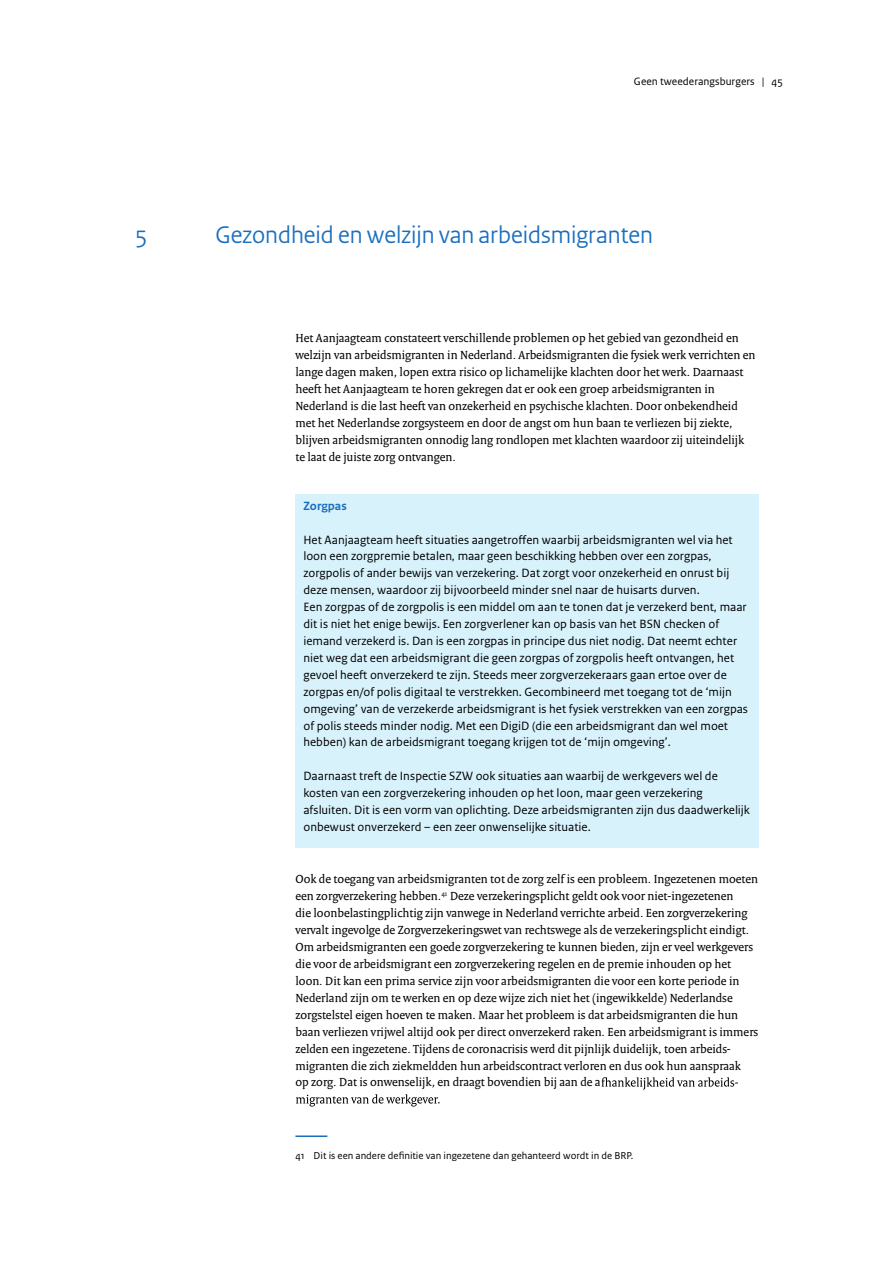
<style>
.page{position:relative;width:893px;height:1263px;background:#fff}
.page>*{position:absolute;margin:0;border:0;box-sizing:border-box;transform-origin:0 0}
.t1{font:25.35px "EMBEDDED 90 e+Rijksoverheid Sans Heading";letter-spacing:-.01em;color:#1a6ebf}
.t2{font:12.75px/17px "EMBEDDED b 3+Rijksoverheid Serif";letter-spacing:-.02em;color:#000}
.t3{font:12.75px/17px "EMBEDDED af+Rijksoverheid Sans Text";color:#000}
.t4{font:700 12.75px "EMBEDDED b 1+Rijksoverheid Sans Text";letter-spacing:-.025em;color:#1a6ebf}
.t5{font:11.25px "EMBEDDED af+Rijksoverheid Sans Text";color:#000}
.t6{font:10.5px "EMBEDDED af+Rijksoverheid Sans Text";color:#000}
</style>
<div class="page">
<div style="left:295px;top:494px;width:464px;height:354px;background:#d8f2fc"></div>
<svg style="left:602px;top:1077px;width:136px;height:12px"></svg>
<svg style="left:296px;top:1094px;width:144px;height:12px"></svg>
<hr style="left:295px;top:1135px;width:32px;height:2px;background:#1a6ebf">
<p class="t5" style="left:634px;top:77px;width:150px">Geen tweederangsburgers | 45</p>
<h1 class="t1" style="left:136px;top:225px;width:13px">5</h1>
<h1 class="t1" style="left:215px;top:225px;width:439px">Gezondheid en welzijn van arbeidsmigranten</h1>
<p class="t2" style="left:295px;top:331px;width:462px">Het Aanjaagteam constateert verschillende problemen op het gebied van gezondheid en welzijn van arbeidsmigranten in Nederland. Arbeidsmigranten die fysiek werk verrichten en lange dagen maken, lopen extra risico op lichamelijke klachten door het werk. Daarnaast heeſt het Aanjaagteam te horen gekregen dat er ook een groep arbeidsmigranten in Nederland is die last heeſt van onzekerheid en psychische klachten. Door onbekendheid met het Nederlandse zorgsysteem en door de angst om hun baan te verliezen bij ziekte, blijven arbeidsmigranten onnodig lang rondlopen met klachten waardoor zij uiteindelijk te laat de juiste zorg ontvangen.</p>
<p class="t4" style="left:303px;top:500px;width:45px">Zorgpas</p>
<p class="t3" style="left:303px;top:532px;width:446px">Het Aanjaagteam heeſt situaties aangetroffen waarbij arbeidsmigranten wel via het loon een zorgpremie betalen, maar geen beschikking hebben over een zorgpas, zorgpolis of ander bewijs van verzekering. Dat zorgt voor onzekerheid en onrust bij deze mensen, waardoor zij bijvoorbeeld minder snel naar de huisarts durven.<br>Een zorgpas of de zorgpolis is een middel om aan te tonen dat je verzekerd bent, maar dit is niet het enige bewijs. Een zorgverlener kan op basis van het BSN checken of iemand verzekerd is. Dan is een zorgpas in principe dus niet nodig. Dat neemt echter niet weg dat een arbeidsmigrant die geen zorgpas of zorgpolis heeſt ontvangen, het gevoel heeſt onverzekerd te zijn. Steeds meer zorgverzekeraars gaan ertoe over de zorgpas en/of polis digitaal te verstrekken. Gecombineerd met toegang tot de ‘mijn omgeving’ van de verzekerde arbeidsmigrant is het fysiek verstrekken van een zorgpas of polis steeds minder nodig. Met een DigiD (die een arbeidsmigrant dan wel moet hebben) kan de arbeidsmigrant toegang krijgen tot de ‘mijn omgeving’.</p>
<p class="t3" style="left:303px;top:768px;width:449px">Daarnaast treſt de Inspectie SZW ook situaties aan waarbij de werkgevers wel de kosten van een zorgverzekering inhouden op het loon, maar geen verzekering afsluiten. Dit is een vorm van oplichting. Deze arbeidsmigranten zijn dus daadwerkelijk onbewust onverzekerd – een zeer onwenselijke situatie.</p>
<p class="t2" style="left:295px;top:872px;width:465px">Ook de toegang van arbeidsmigranten tot de zorg zelf is een probleem. Ingezetenen moeten een zorgverzekering hebben.<sup>41</sup> Deze verzekeringsplicht geldt ook voor niet-ingezetenen<br>die loonbelastingplichtig zijn vanwege in Nederland verrichte arbeid. Een zorgverzekering vervalt ingevolge de Zorgverzekeringswet van rechtswege als de verzekeringsplicht eindigt.<br>Om arbeidsmigranten een goede zorgverzekering te kunnen bieden, zijn er veel werkgevers die voor de arbeidsmigrant een zorgverzekering regelen en de premie inhouden op het loon. Dit kan een prima service zijn voor arbeidsmigranten die voor een korte periode in Nederland zijn om te werken en op deze wijze zich niet het (ingewikkelde) Nederlandse zorgstelstel eigen hoeven te maken. Maar het probleem is dat arbeidsmigranten die hun baan verliezen vrijwel altijd ook per direct onverzekerd raken. Een arbeidsmigrant is immers zelden een ingezetene. Tijdens de coronacrisis werd dit pijnlijk duidelijk, toen arbeids&shy;migranten die zich ziekmeldden hun arbeidscontract verloren en dus ook hun aanspraak<br>op zorg. Dat is onwenselijk, en draagt bovendien bij aan de a</p>
<p class="t6" style="left:295px;top:1151px;width:339px">41 Dit is een andere definitie van ingezetene dan gehanteerd wordt in de BRP.</p>
</div>
